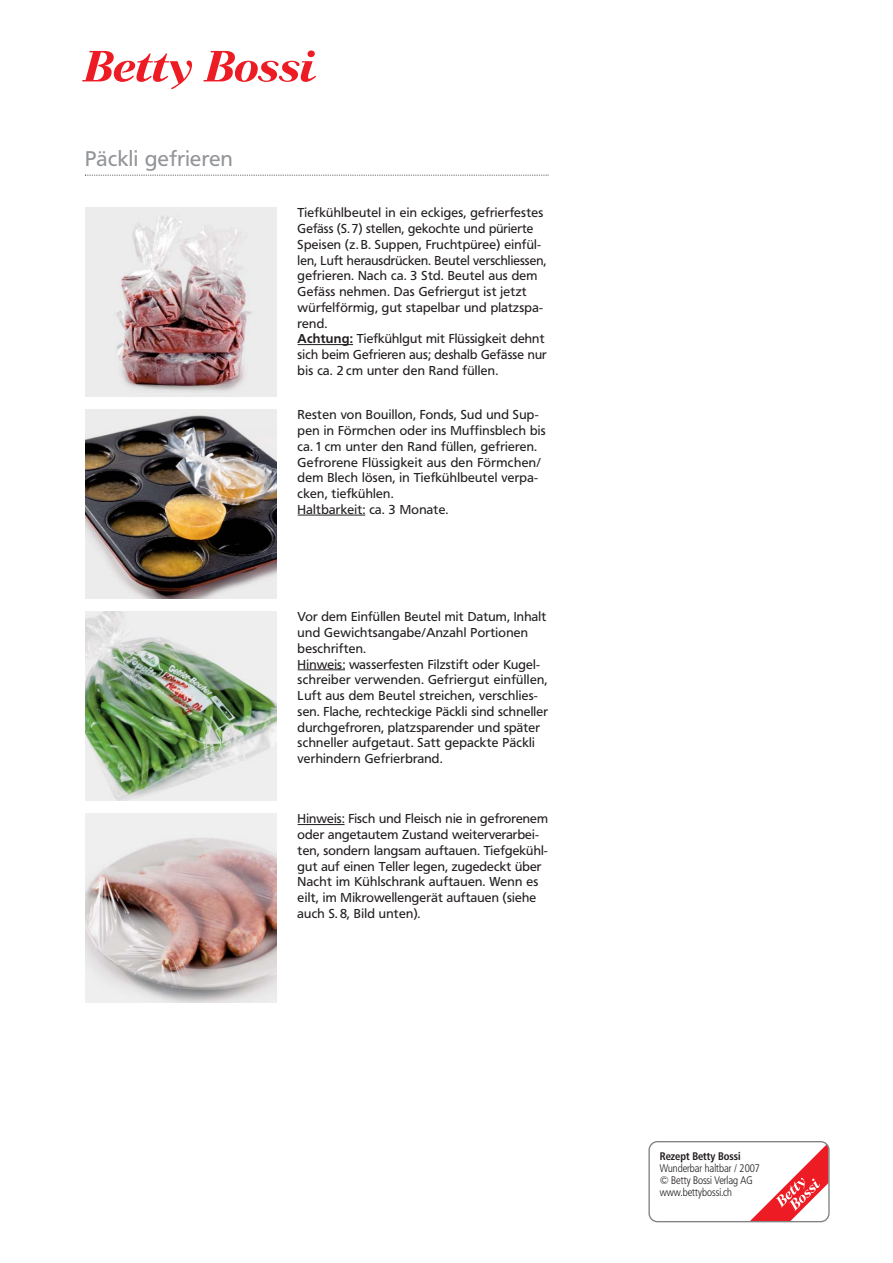
<style>
.page{position:relative;width:893px;height:1263px;background:#fff}
.page>*{position:absolute;margin:0;border:0;box-sizing:border-box;transform-origin:0 0}
.t1{font:21px "Frutiger B Bn";letter-spacing:.025em;color:#939598}
.t2{font:12.75px/15.8px "Frutiger B Bn";letter-spacing:.025em;color:#231f20}
.t3{font:10.8px/12px "Frutiger B Bn Con Light";color:#231f20}
.t4{font:10.8px "Frutiger B Bn Con Bold";color:#231f20}
.s1{font-weight:700}
</style>
<div class="page">
<svg style="left:82px;top:51px;width:110px;height:38px"></svg>
<svg style="left:203px;top:50px;width:113px;height:32px"></svg>
<svg style="left:648px;top:1141px;width:182px;height:81px"></svg>
<svg style="left:85px;top:175px;width:464px;height:1px"></svg>
<hr style="left:298px;top:344px;width:55px;height:1px;background:#231f20">
<hr style="left:298px;top:515px;width:67px;height:1px;background:#231f20">
<hr style="left:298px;top:669px;width:30px;height:1px;background:#231f20">
<svg style="left:327px;top:669px;width:18px;height:1px"></svg>
<svg style="left:298px;top:824px;width:47px;height:1px"></svg>
<img style="left:85px;top:208px;width:191px;height:189px">
<img style="left:85px;top:410px;width:191px;height:189px">
<img style="left:85px;top:611px;width:191px;height:190px">
<img style="left:85px;top:813px;width:191px;height:190px">
<h1 class="t1" style="left:85px;top:148px;width:149px">Päckli gefrieren</h1>
<p class="t2" style="left:298px;top:206px;width:251px">Tiefkühlbeutel in ein eckiges, gefrierfestes Gefäss (S. 7) stellen, gekochte und pürierte Speisen (z. B. Suppen, Fruchtpüree) einfül&shy;len, Luft herausdrücken. Beutel verschliessen, gefrieren. Nach ca. 3 Std. Beutel aus dem Gefäss nehmen. Das Gefriergut ist jetzt würfelförmig, gut stapelbar und platzspa&shy;rend.<br><span class="s1">Achtung:</span> Tiefkühlgut mit Flüssigkeit dehnt sich beim Gefrieren aus; deshalb Gefässe nur bis ca. 2 cm unter den Rand füllen.</p>
<p class="t2" style="left:298px;top:408px;width:250px">Resten von Bouillon, Fonds, Sud und Sup&shy;pen in Förmchen oder ins Muffinsblech bis ca. 1 cm unter den Rand füllen, gefrieren.<br>Gefrorene Flüssigkeit aus den Förmchen/ dem Blech lösen, in Tiefkühlbeutel verpa&shy;cken, tiefkühlen.<br>Haltbarkeit: ca. 3 Monate.</p>
<p class="t2" style="left:298px;top:610px;width:252px">Vor dem Einfüllen Beutel mit Datum, Inhalt und Gewichtsangabe/Anzahl Portionen beschriften.<br>Hinweis: wasserfesten Filzstift oder Kugel&shy;schreiber verwenden. Gefriergut einfüllen, Luft aus dem Beutel streichen, verschlies&shy;sen. Flache, rechteckige Päckli sind schneller durchgefroren, platzsparender und später schneller aufgetaut. Satt gepackte Päckli verhindern Gefrierbrand.</p>
<p class="t2" style="left:298px;top:812px;width:252px">Hinweis: Fisch und Fleisch nie in gefrorenem oder angetautem Zustand weiterverarbei&shy;ten, sondern langsam auftauen. Tiefgekühl&shy;gut auf einen Teller legen, zugedeckt über Nacht im Kühlschrank auftauen. Wenn es eilt, im Mikrowellengerät auftauen (siehe auch S. 8, Bild unten).</p>
<p class="t4" style="left:660px;top:1151px;width:82px">Rezept Betty Bossi</p>
<p class="t3" style="left:660px;top:1162px;width:102px">Wunderbar haltbar / 2007 © Betty Bossi Verlag AG www.bettybossi.ch</p>
</div>
